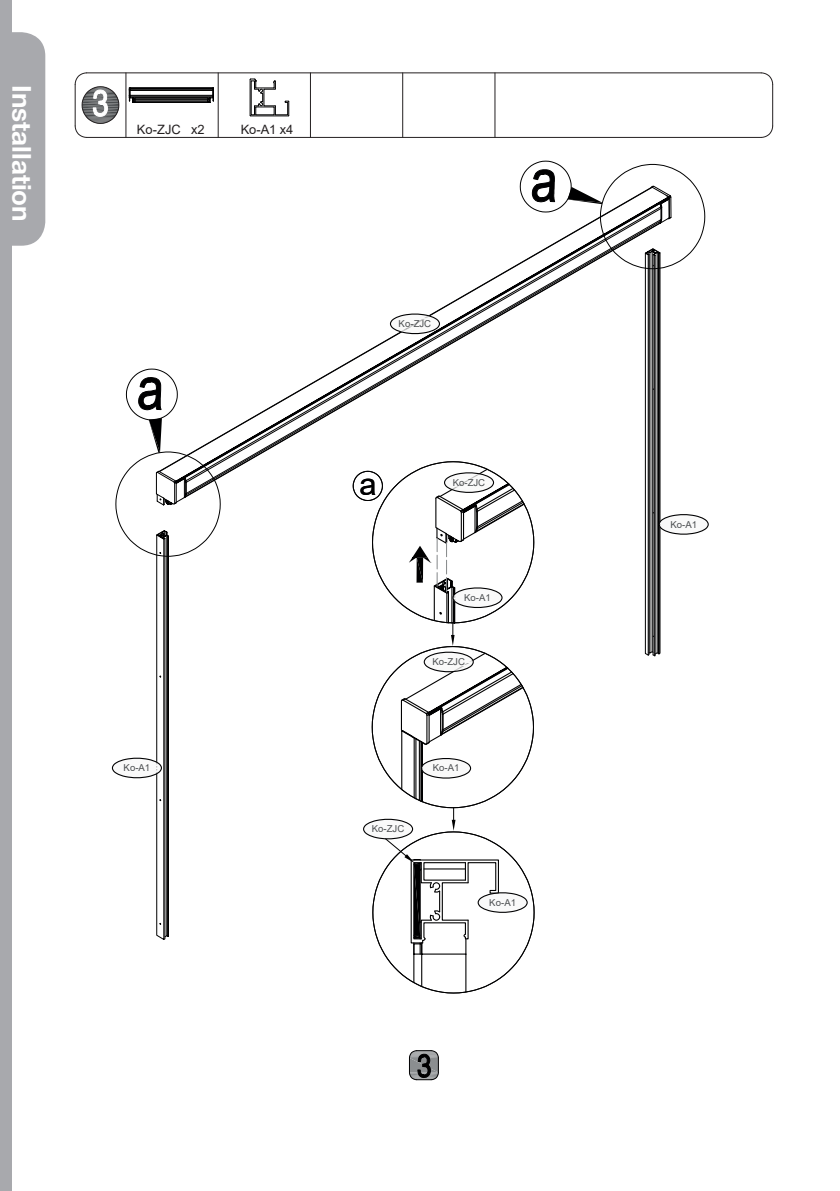
<style>
.page{position:relative;width:840px;height:1191px;background:#fff}
.page>*{position:absolute;margin:0;border:0;box-sizing:border-box;transform-origin:0 0}
.t1{font:30.8px "Arial";color:#000001}
.t2{font:700 26px "Helvetica Neue LT Pro";color:#fff}
.t3{font:12.8px "Arial";color:#231f20}
.t4{font:9.6px "Arial";letter-spacing:-.005em;color:#4b4e50}
</style>
<div class="page">
<hr style="left:87px;top:137px;width:673px;height:1px;background:#231f20">
<svg style="left:760px;top:128px;width:12px;height:10px"></svg>
<hr style="left:771px;top:84px;width:1px;height:42px;background:#231f20">
<hr style="left:87px;top:73px;width:673px;height:1px;background:#231f20">
<svg style="left:760px;top:73px;width:12px;height:12px"></svg>
<hr style="left:125px;top:73px;width:1px;height:64px;background:#231f20">
<hr style="left:218px;top:73px;width:1px;height:64px;background:#231f20">
<hr style="left:402px;top:73px;width:1px;height:64px;background:#231f20">
<hr style="left:494px;top:73px;width:1px;height:64px;background:#231f20">
<hr style="left:310px;top:73px;width:1px;height:64px;background:#231f20">
<svg style="left:75px;top:73px;width:44px;height:65px"></svg>
<svg style="left:409px;top:1050px;width:30px;height:30px"></svg>
<hr style="left:135px;top:99px;width:72px;height:1px;background:#000001">
<hr style="left:135px;top:101px;width:72px;height:1px;background:#000001">
<hr style="left:135px;top:102px;width:72px;height:1px;background:#000001">
<hr style="left:130px;top:96px;width:82px;height:1px;background:#000001">
<hr style="left:130px;top:95px;width:82px;height:1px;background:#000001">
<hr style="left:130px;top:90px;width:82px;height:1px;background:#000001">
<hr style="left:130px;top:89px;width:82px;height:1px;background:#000001">
<hr style="left:130px;top:97px;width:82px;height:1px;background:#000001">
<svg style="left:207px;top:87px;width:7px;height:16px"></svg>
<svg style="left:129px;top:87px;width:7px;height:16px"></svg>
<hr style="left:130px;top:88px;width:82px;height:1px;background:#000001">
<hr style="left:249px;top:79px;width:1px;height:37px;background:#000001">
<hr style="left:250px;top:116px;width:38px;height:1px;background:#000001">
<svg style="left:250px;top:79px;width:39px;height:37px"></svg>
<svg style="left:220px;top:359px;width:132px;height:119px"></svg>
<svg style="left:111px;top:369px;width:109px;height:571px"></svg>
<svg style="left:352px;top:161px;width:357px;height:832px"></svg>
<div style="left:11px;top:32px;width:34px;height:214px;background:#a8a9ad"></div>
<div style="left:0;top:0;width:11px;height:1191px;background:#a8a9ad"></div>
<h2 class="t2" style="left:38px;top:85px;width:138px;rotate:90deg">Installation</h2>
<h3 class="t3" style="left:137px;top:121px;width:69px">Ko-ZJC x2</h3>
<h3 class="t3" style="left:240px;top:121px;width:54px">Ko-A1 x4</h3>
<p class="t4" style="left:123px;top:761px;width:28px">Ko-A1</p>
<p class="t4" style="left:398px;top:317px;width:34px">Ko-ZJC</p>
<h1 class="t1" style="left:359px;top:463px;width:19px">a</h1>
<p class="t4" style="left:452px;top:476px;width:34px">Ko-ZJC</p>
<p class="t4" style="left:464px;top:591px;width:28px">Ko-A1</p>
<p class="t4" style="left:432px;top:655px;width:34px">Ko-ZJC</p>
<p class="t4" style="left:432px;top:761px;width:28px">Ko-A1</p>
<p class="t4" style="left:371px;top:822px;width:34px">Ko-ZJC</p>
<p class="t4" style="left:489px;top:895px;width:28px">Ko-A1</p>
<p class="t4" style="left:670px;top:517px;width:28px">Ko-A1</p>
</div>
